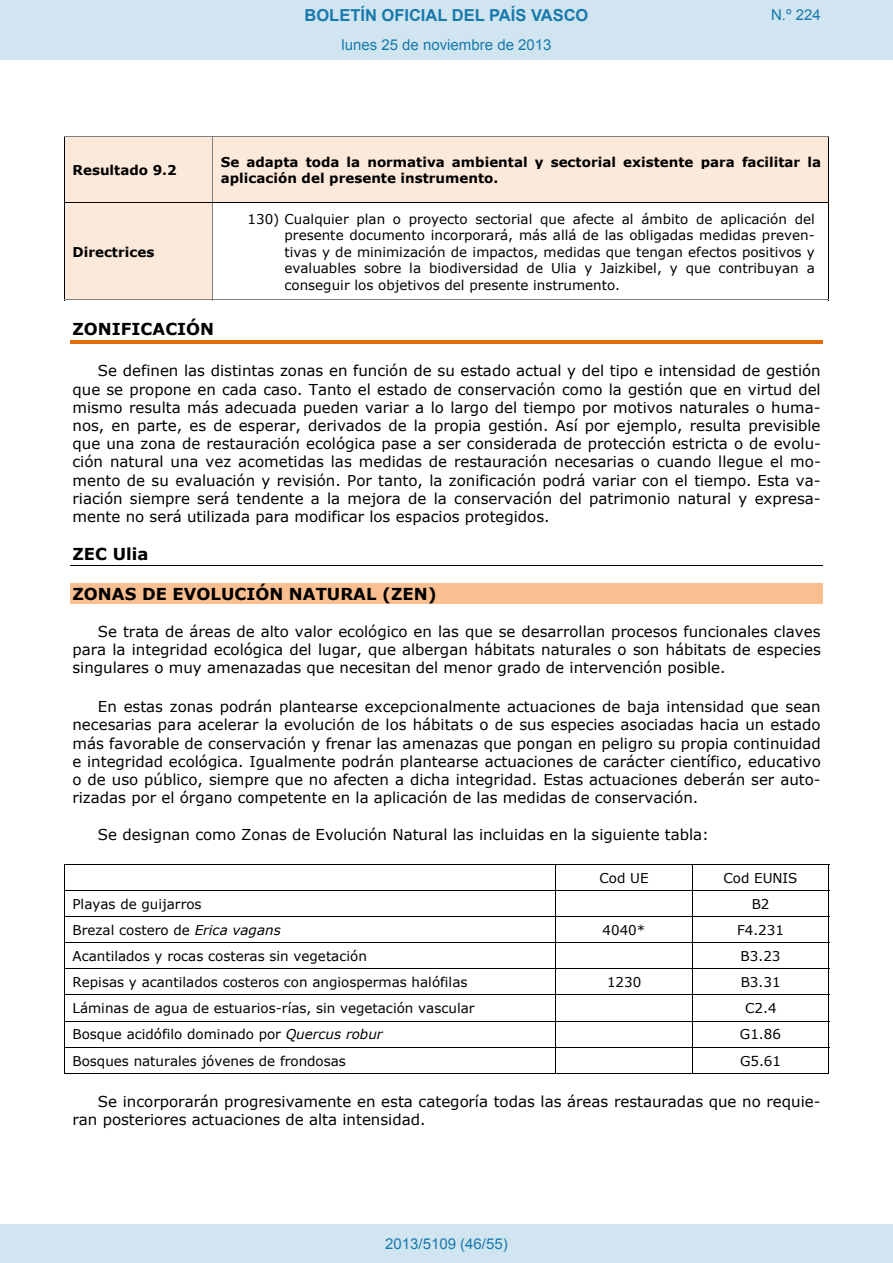
<style>
.page{position:relative;width:893px;height:1263px;background:#fff}
.page>*{position:absolute;margin:0;border:0;box-sizing:border-box;transform-origin:0 0}
.t1{font:700 16.5px "Verdana";color:#000}
.t2{font:700 16.5px "Arial";color:#1879ad}
.t3{font:15px/18.3px "Verdana";color:#000;text-align:justify}
.Paginacion_Centro{font:15px "Arial";color:#1879ad}
.t4{font:13.5px/16.4px "Verdana";color:#000;text-align:justify}
.t5{font:700 13.5px/16.4px "Verdana";color:#000}
.s1{font-style:italic}
</style>
<div class="page">
<svg style="left:64px;top:136px;width:765px;height:165px"></svg>
<hr style="left:70px;top:340px;width:753px;height:3px;background:#e36c0a">
<hr style="left:70px;top:565px;width:753px;height:1px;background:#000">
<div style="left:70px;top:583px;width:753px;height:21px;background:#fabf90"></div>
<hr style="left:64px;top:864px;width:765px;height:1px;background:#000">
<hr style="left:64px;top:890px;width:765px;height:1px;background:#000">
<hr style="left:64px;top:916px;width:765px;height:1px;background:#000">
<hr style="left:64px;top:942px;width:765px;height:1px;background:#000">
<hr style="left:64px;top:968px;width:765px;height:1px;background:#000">
<hr style="left:64px;top:994px;width:765px;height:1px;background:#000">
<hr style="left:64px;top:1021px;width:765px;height:1px;background:#000">
<hr style="left:64px;top:1047px;width:765px;height:1px;background:#000">
<svg style="left:64px;top:865px;width:1px;height:208px"></svg>
<hr style="left:64px;top:1073px;width:492px;height:1px;background:#000">
<hr style="left:556px;top:1073px;width:136px;height:1px;background:#000">
<svg style="left:692px;top:865px;width:1px;height:209px"></svg>
<hr style="left:693px;top:1073px;width:135px;height:1px;background:#000">
<svg style="left:828px;top:865px;width:1px;height:209px"></svg>
<div style="left:0;top:0;width:893px;height:60px;background:#d0e5f0"></div>
<div style="left:0;top:1225px;width:893px;height:38px;background:#d0e5f0"></div>
<p class="t2" style="left:305px;top:4px;width:285px">BOLETÍN OFICIAL DEL PAÍS VASCO</p>
<p class="Paginacion_Centro" style="left:771px;top:5px;width:51px">N.º 224</p>
<p class="Paginacion_Centro" style="left:341px;top:35px;width:212px">lunes 25 de noviembre de 2013</p>
<p class="t5" style="left:72px;top:161px;width:106px">Resultado 9.2</p>
<p class="t5" style="left:221px;top:153px;width:602px">Se adapta toda la normativa ambiental y sectorial existente para facilitar la aplicación del presente instrumento.</p>
<p class="t5" style="left:72px;top:243px;width:83px">Directrices</p>
<p class="t4" style="left:285px;top:211px;width:532px;text-indent:-37px">130) Cualquier plan o proyecto sectorial que afecte al ámbito de aplicación del presente documento incorporará, más allá de las obligadas medidas preven&shy;tivas y de minimización de impactos, medidas que tengan efectos positivos y evaluables sobre la biodiversidad de Ulia y Jaizkibel, y que contribuyan a conseguir los objetivos del presente instrumento.</p>
<p class="t1" style="left:72px;top:318px;width:143px">ZONIFICACIÓN</p>
<p class="t3" style="left:73px;top:361px;width:750px;text-indent:25px">Se definen las distintas zonas en función de su estado actual y del tipo e intensidad de gestión que se propone en cada caso. Tanto el estado de conservación como la gestión que en virtud del mismo resulta más adecuada pueden variar a lo largo del tiempo por motivos naturales o huma&shy;nos, en parte, es de esperar, derivados de la propia gestión. Así por ejemplo, resulta previsible que una zona de restauración ecológica pase a ser considerada de protección estricta o de evolu&shy;ción natural una vez acometidas las medidas de restauración necesarias o cuando llegue el mo&shy;mento de su evaluación y revisión. Por tanto, la zonificación podrá variar con el tiempo. Esta va&shy;riación siempre será tendente a la mejora de la conservación del patrimonio natural y expresa&shy;mente no será utilizada para modificar los espacios protegidos.</p>
<p class="t1" style="left:72px;top:543px;width:77px">ZEC Ulia</p>
<p class="t1" style="left:72px;top:583px;width:366px">ZONAS DE EVOLUCIÓN NATURAL (ZEN)</p>
<p class="t3" style="left:72px;top:622px;width:750px;text-indent:25px">Se trata de áreas de alto valor ecológico en las que se desarrollan procesos funcionales claves para la integridad ecológica del lugar, que albergan hábitats naturales o son hábitats de especies singulares o muy amenazadas que necesitan del menor grado de intervención posible.</p>
<p class="t3" style="left:72px;top:697px;width:750px;text-indent:25px">En estas zonas podrán plantearse excepcionalmente actuaciones de baja intensidad que sean necesarias para acelerar la evolución de los hábitats o de sus especies asociadas hacia un estado más favorable de conservación y frenar las amenazas que pongan en peligro su propia continuidad e integridad ecológica. Igualmente podrán plantearse actuaciones de carácter científico, educativo o de uso público, siempre que no afecten a dicha integridad. Estas actuaciones deberán ser auto&shy;rizadas por el órgano competente en la aplicación de las medidas de conservación.</p>
<p class="t3" style="left:98px;top:825px;width:613px">Se designan como Zonas de Evolución Natural las incluidas en la siguiente tabla:</p>
<p class="t4" style="left:599px;top:869px;width:51px">Cod UE</p>
<p class="t4" style="left:723px;top:869px;width:76px">Cod EUNIS</p>
<p class="t4" style="left:72px;top:895px;width:131px">Playas de guijarros</p>
<p class="t4" style="left:752px;top:895px;width:19px">B2</p>
<p class="t4" style="left:72px;top:922px;width:210px">Brezal costero de <span class="s1">Erica vagans</span></p>
<p class="t4" style="left:603px;top:922px;width:44px">4040*</p>
<p class="t4" style="left:737px;top:922px;width:48px">F4.231</p>
<p class="t4" style="left:72px;top:948px;width:296px">Acantilados y rocas costeras sin vegetación</p>
<p class="t4" style="left:741px;top:948px;width:41px">B3.23</p>
<p class="t4" style="left:72px;top:974px;width:397px">Repisas y acantilados costeros con angiospermas halófilas</p>
<p class="t4" style="left:607px;top:974px;width:36px">1230</p>
<p class="t4" style="left:741px;top:974px;width:41px">B3.31</p>
<p class="t4" style="left:72px;top:1000px;width:404px">Láminas de agua de estuarios-rías, sin vegetación vascular</p>
<p class="t4" style="left:745px;top:1000px;width:33px">C2.4</p>
<p class="t4" style="left:72px;top:1026px;width:312px">Bosque acidófilo dominado por <span class="s1">Quercus robur</span></p>
<p class="t4" style="left:740px;top:1026px;width:43px">G1.86</p>
<p class="t4" style="left:72px;top:1052px;width:275px">Bosques naturales jóvenes de frondosas</p>
<p class="t4" style="left:740px;top:1052px;width:43px">G5.61</p>
<p class="t3" style="left:73px;top:1092px;width:749px;text-indent:25px">Se incorporarán progresivamente en esta categoría todas las áreas restauradas que no requie&shy;ran posteriores actuaciones de alta intensidad.</p>
<p class="Paginacion_Centro" style="left:385px;top:1234px;width:124px">2013/5109 (46/55)</p>
</div>
